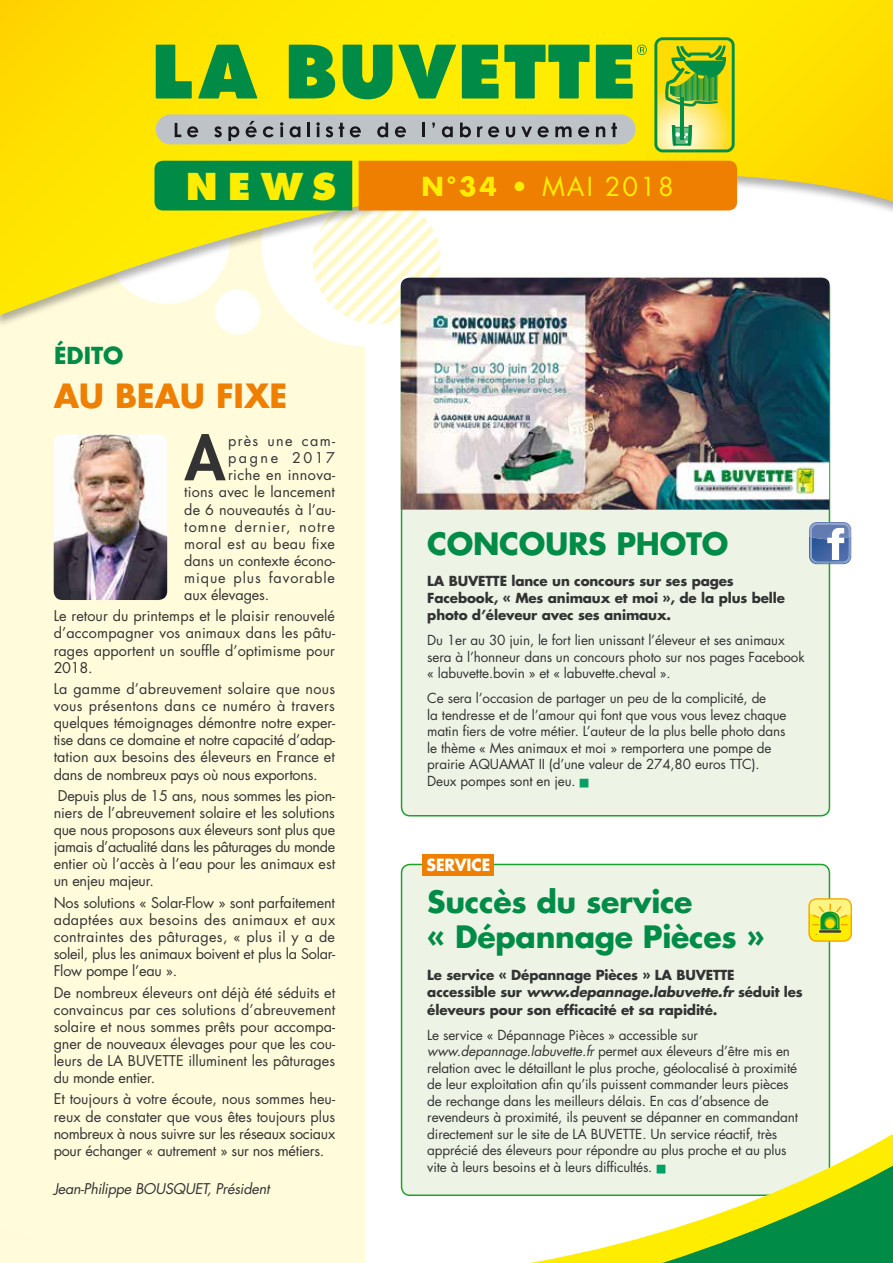
<style>
.page{position:relative;width:893px;height:1263px;background:#fff}
.page>*{position:absolute;margin:0;border:0;box-sizing:border-box;transform-origin:0 0}
.t1{font:800 59.7px "Futura Std";color:#333}
.t2{font:800 36px "Futura Std";color:#ffed00}
.t3{font:700 32.55px "Futura Std";color:#ee7f00}
.t4{font:700 30px/34.5px "Futura Std";letter-spacing:-.01em;color:#008c47}
.t5{font:25.5px "Futura Std";letter-spacing:.08em;color:#ffed00}
.t6{font:700 22.8px "Futura Std";color:#008c47}
.t7{font:700 16.35px "Futura Std";color:#fff;scale:.95 1}
.t8{font:14.4px/17.1px "Futura Std";color:#333;text-align:justify}
.t9{font:italic 14.4px "Futura Std";letter-spacing:-.015em;color:#333}
.t10{font:14.4px "Futura Std";letter-spacing:.075em;color:#333}
.t11{font:14.4px "Futura Std";letter-spacing:.03em;color:#333}
.t12{font:14.4px "Futura Std";letter-spacing:.06em;color:#333}
.t13{font:14.4px "Futura Std";letter-spacing:.025em;color:#333}
.t14{font:14.4px "Futura Std";letter-spacing:.09em;color:#333}
.t15{font:14.4px "Futura Std";letter-spacing:.175em;color:#333}
.t16{font:13.5px/16.5px "Futura Std";letter-spacing:-.01em;color:#333}
.t17{font:700 13.5px/17.1px "Futura Std";letter-spacing:-.01em;color:#333}
.s1{font-weight:700}
.s2{color:#00a165}
.s3{font-style:italic}
</style>
<div class="page">
<div style="left:0;top:188px;width:365px;height:1075px;background:#fffbdb"></div>
<img style="left:54px;top:434px;width:113px;height:166px">
<svg style="left:0;top:121px;width:893px;height:194px"></svg>
<svg style="left:155px;top:161px;width:582px;height:189px"></svg>
<div style="left:156px;top:114px;width:479px;height:30px;background:#bec3c7;border-radius:15px"></div>
<svg style="left:656px;top:121px;width:77px;height:30px;background:#c5d779"></svg>
<svg style="left:175px;top:123px;width:6px;height:14px"></svg>
<svg style="left:187px;top:126px;width:11px;height:11px"></svg>
<svg style="left:214px;top:126px;width:8px;height:11px"></svg>
<svg style="left:228px;top:126px;width:11px;height:15px"></svg>
<svg style="left:246px;top:121px;width:11px;height:16px"></svg>
<svg style="left:263px;top:126px;width:11px;height:11px"></svg>
<svg style="left:280px;top:122px;width:3px;height:15px"></svg>
<svg style="left:290px;top:126px;width:10px;height:11px"></svg>
<hr style="left:307px;top:123px;width:3px;height:14px;background:#17171d">
<svg style="left:316px;top:122px;width:4px;height:15px"></svg>
<svg style="left:326px;top:126px;width:7px;height:11px"></svg>
<svg style="left:339px;top:123px;width:5px;height:14px"></svg>
<svg style="left:350px;top:126px;width:11px;height:11px"></svg>
<svg style="left:377px;top:123px;width:11px;height:14px"></svg>
<svg style="left:395px;top:126px;width:11px;height:11px"></svg>
<svg style="left:423px;top:123px;width:2px;height:14px"></svg>
<svg style="left:432px;top:123px;width:3px;height:5px"></svg>
<svg style="left:442px;top:126px;width:11px;height:11px"></svg>
<svg style="left:460px;top:123px;width:11px;height:14px"></svg>
<svg style="left:477px;top:126px;width:22px;height:11px"></svg>
<svg style="left:506px;top:127px;width:9px;height:10px"></svg>
<svg style="left:521px;top:127px;width:11px;height:10px"></svg>
<svg style="left:538px;top:126px;width:11px;height:11px"></svg>
<svg style="left:555px;top:126px;width:16px;height:11px"></svg>
<svg style="left:578px;top:126px;width:11px;height:11px"></svg>
<svg style="left:596px;top:126px;width:9px;height:11px"></svg>
<svg style="left:611px;top:123px;width:6px;height:14px"></svg>
<div style="left:402px;top:864px;width:427px;height:331px;background:#edf4e6;border-radius:9px"></div>
<div style="left:402px;top:278px;width:427px;height:538px;background:#edf4e6;border-radius:9px"></div>
<img style="left:401px;top:278px;width:428px;height:232px">
<svg style="left:809px;top:522px;width:42px;height:42px"></svg>
<div style="left:809px;top:899px;width:42px;height:42px;background:#ffed00;border-radius:8px"></div>
<div style="left:808px;top:898px;width:44px;height:44px;border:2px solid #f7a800;border-radius:8px"></div>
<hr style="left:819px;top:930px;width:22px;height:3px;background:#3e3d40">
<svg style="left:810px;top:900px;width:40px;height:30px"></svg>
<svg style="left:400px;top:1152px;width:493px;height:111px"></svg>
<svg style="left:0;top:0;width:893px;height:121px;background:#d1d413"></svg>
<div style="left:422px;top:854px;width:72px;height:21px;background:#ee7f00"></div>
<h2 class="t2" style="left:186px;top:164px;width:152px">NEWS</h2>
<h3 class="t5" style="left:421px;top:170px;width:254px"><span class="s1">N°34 •</span> MAI 2018</h3>
<h3 class="t6" style="left:54px;top:340px;width:44px">édito</h3>
<h3 class="t3" style="left:54px;top:374px;width:84px">Au beau</h3>
<h3 class="t3" style="left:216px;top:374px;width:69px">fixe</h3>
<h1 class="t1" style="left:185px;top:420px;width:42px">A</h1>
<p class="t14" style="left:228px;top:432px;width:108px">près une cam-</p>
<p class="t15" style="left:228px;top:449px;width:109px">pagne 2017</p>
<p class="t13" style="left:228px;top:466px;width:108px">riche en innova-</p>
<p class="t8" style="left:184px;top:484px;width:152px">tions avec le lancement</p>
<p class="t8" style="left:184px;top:501px;width:152px">de 6 nouveautés à l’au-</p>
<p class="t10" style="left:184px;top:517px;width:152px">tomne dernier, notre</p>
<p class="t11" style="left:184px;top:534px;width:152px">moral est au beau fixe</p>
<p class="t8" style="left:184px;top:552px;width:152px">dans un contexte écono-</p>
<p class="t12" style="left:184px;top:568px;width:152px">mique plus favorable</p>
<p class="t8" style="left:184px;top:586px;width:87px">aux élevages.</p>
<p class="t8" style="left:54px;top:608px;width:283px">Le retour du printemps et le plaisir renouvelé d’accompagner vos animaux dans les pâtu&shy;rages apportent un souffle d’optimisme pour 2018.</p>
<p class="t8" style="left:54px;top:680px;width:283px">La gamme d’abreuvement solaire que nous vous présentons dans ce numéro à travers quelques témoignages démontre notre exper&shy;tise dans ce domaine et notre capacité d’adap&shy;tation aux besoins des éleveurs en France et dans de nombreux pays où nous exportons.</p>
<p class="t8" style="left:54px;top:787px;width:283px">Depuis plus de 15 ans, nous sommes les pion&shy;niers de l’abreuvement solaire et les solutions que nous proposons aux éleveurs sont plus que jamais d’actualité dans les pâturages du monde entier où l’accès à l’eau pour les animaux est un enjeu majeur.</p>
<p class="t8" style="left:54px;top:894px;width:283px">Nos solutions « Solar-Flow » sont parfaitement adaptées aux besoins des animaux et aux contraintes des pâturages, « plus il y a de soleil, plus les animaux boivent et plus la Solar-Flow pompe l’eau ».</p>
<p class="t8" style="left:54px;top:984px;width:283px">De nombreux éleveurs ont déjà été séduits et convaincus par ces solutions d’abreuvement solaire et nous sommes prêts pour accompa&shy;gner de nouveaux élevages pour que les cou&shy;leurs de LA BUVETTE illuminent les pâturages du monde entier.</p>
<p class="t8" style="left:54px;top:1091px;width:283px">Et toujours à votre écoute, nous sommes heu&shy;reux de constater que vous êtes toujours plus nombreux à nous suivre sur les réseaux sociaux pour échanger « autrement » sur nos métiers.</p>
<p class="t9" style="left:54px;top:1180px;width:217px">Jean-Philippe BOUSQUET, Président</p>
<h3 class="t4" style="left:427px;top:526px;width:302px">CONCOURS PHOTO</h3>
<p class="t17" style="left:427px;top:572px;width:359px">LA BUVETTE lance un concours sur ses pages<br>Facebook, « Mes animaux et moi », de la plus belle photo d’éleveur avec ses animaux.</p>
<p class="t16" style="left:427px;top:632px;width:379px">Du 1er au 30 juin, le fort lien unissant l’éleveur et ses animaux sera à l’honneur dans un concours photo sur nos pages Facebook « labuvette.bovin » et « labuvette.cheval ».</p>
<p class="t16" style="left:427px;top:690px;width:361px">Ce sera l’occasion de partager un peu de la complicité, de<br>la tendresse et de l’amour qui font que vous vous levez chaque matin fiers de votre métier. L’auteur de la plus belle photo dans le thème « Mes animaux et moi » remportera une pompe de prairie Aquamat</p>
<p class="t16" style="left:427px;top:756px;width:334px;text-indent:111px">II (d’une valeur de 274,80 euros TTC).<br>Deux pompes sont en jeu. <span class="s2">■</span></p>
<p class="t7" style="left:426px;top:854px;width:21px">Service</p>
<h3 class="t4" style="left:427px;top:884px;width:339px">Succès du service<br>« Dépannage Pièces »</h3>
<p class="t17" style="left:427px;top:966px;width:377px">Le service « Dépannage Pièces » LA BUVETTE accessible sur <span class="s3">www.depannage.labuvette.fr</span> séduit les éleveurs pour son efficacité et sa rapidité.</p>
<p class="t16" style="left:427px;top:1026px;width:372px">Le service « Dépannage Pièces » accessible sur <span class="s3">www.depannage.labuvette.fr</span> permet aux éleveurs d’être mis en relation avec le détaillant le plus proche, géolocalisé à proximité de leur exploitation afin qu’ils puissent commander leurs pièces de rechange dans les meilleurs délais. En cas d’absence de revendeurs à proximité, ils peuvent se dépanner en commandant directement sur le site de LA BUVETTE. Un service réactif, très apprécié des éleveurs pour répondre au plus proche et au plus vite à leurs besoins et à leurs difficultés. <span class="s2">■</span></p>
</div>
